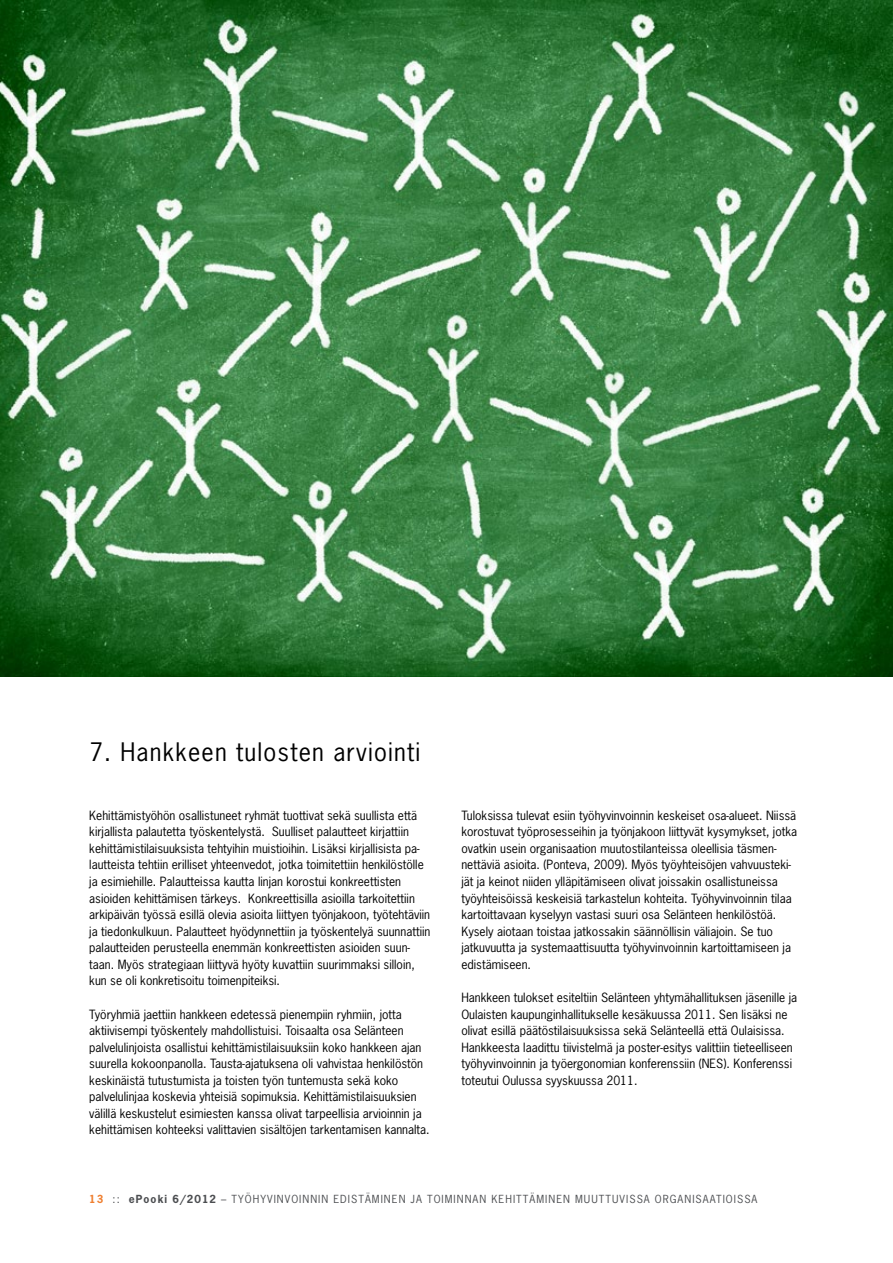
<style>
.page{position:relative;width:893px;height:1263px;background:#fff}
.page>*{position:absolute;margin:0;border:0;box-sizing:border-box;transform-origin:0 0}
.t1{font:24px "News Gothic";letter-spacing:.05em;color:#000}
.t2{font:12px/16.5px "News Gothic";color:#000}
.t3{font:10.5px "News Gothic";letter-spacing:.1em;color:#4b4d50}
.s1{font-weight:700;color:#ef7f30}
.s2{font-weight:700}
</style>
<div class="page">
<img style="left:0;top:0;width:893px;height:677px">
<h1 class="t1" style="left:89px;top:736px;width:333px">7. Hankkeen tulosten arviointi</h1>
<p class="t2" style="left:89px;top:807px;width:343px">Kehittämistyöhön osallistuneet ryhmät tuottivat sekä suullista että kirjallista palautetta työskentelystä. Suulliset palautteet kirjattiin kehittämistilaisuuksista tehtyihin muistioihin. Lisäksi kirjallisista pa&shy;lautteista tehtiin erilliset yhteenvedot, jotka toimitettiin henkilöstölle ja esimiehille. Palautteissa kautta linjan korostui konkreettisten asioiden kehittämisen tärkeys. Konkreettisilla asioilla tarkoitettiin arkipäivän työssä esillä olevia asioita liittyen työnjakoon, työtehtäviin ja tiedonkulkuun. Palautteet hyödynnettiin ja työskentelyä suunnattiin palautteiden perusteella enemmän konkreettisten asioiden suun&shy;taan. Myös strategiaan liittyvä hyöty kuvattiin suurimmaksi silloin, kun se oli konkretisoitu toimenpiteiksi.</p>
<p class="t2" style="left:89px;top:1006px;width:342px">Työryhmiä jaettiin hankkeen edetessä pienempiin ryhmiin, jotta aktiivisempi työskentely mahdollistuisi. Toisaalta osa Selänteen palvelulinjoista osallistui kehittämistilaisuuksiin koko hankkeen ajan suurella kokoonpanolla. Tausta-ajatuksena oli vahvistaa henkilöstön keskinäistä tutustumista ja toisten työn tuntemusta sekä koko palvelulinjaa koskevia yhteisiä sopimuksia. Kehittämistilaisuuksien välillä keskustelut esimiesten kanssa olivat tarpeellisia arvioinnin ja kehittämisen kohteeksi valittavien sisältöjen tarkentamisen kannalta.</p>
<p class="t2" style="left:461px;top:807px;width:337px">Tuloksissa tulevat esiin työhyvinvoinnin keskeiset osa-alueet. Niissä korostuvat työprosesseihin ja työnjakoon liittyvät kysymykset, jotka ovatkin usein organisaation muutostilanteissa oleellisia täsmen&shy;nettäviä asioita. (Ponteva, 2009). Myös työyhteisöjen vahvuusteki&shy;jät ja keinot niiden ylläpitämiseen olivat joissakin osallistuneissa työyhteisöissä keskeisiä tarkastelun kohteita. Työhyvinvoinnin tilaa kartoittavaan kyselyyn vastasi suuri osa Selänteen henkilöstöä.<br>Kysely aiotaan toistaa jatkossakin säännöllisin väliajoin. Se tuo jatkuvuutta ja systemaattisuutta työhyvinvoinnin kartoittamiseen ja edistämiseen.</p>
<p class="t2" style="left:461px;top:989px;width:337px">Hankkeen tulokset esiteltiin Selänteen yhtymähallituksen jäsenille ja Oulaisten kaupunginhallitukselle kesäkuussa 2011. Sen lisäksi ne olivat esillä päätöstilaisuuksissa sekä Selänteellä että Oulaisissa.<br>Hankkeesta laadittu tiivistelmä ja poster-esitys valittiin tieteelliseen työhyvinvoinnin ja työergonomian konferenssiin (NES). Konferenssi toteutui Oulussa syyskuussa 2011.</p>
<p class="t3" style="left:89px;top:1192px;width:670px"><span class="s1">13</span> :: <span class="s2">ePooki 6/2012</span> – Työhyvinvoinnin edistäminen ja toiminnan kehittäminen muuttuvissa organisaatioissa</p>
</div>
